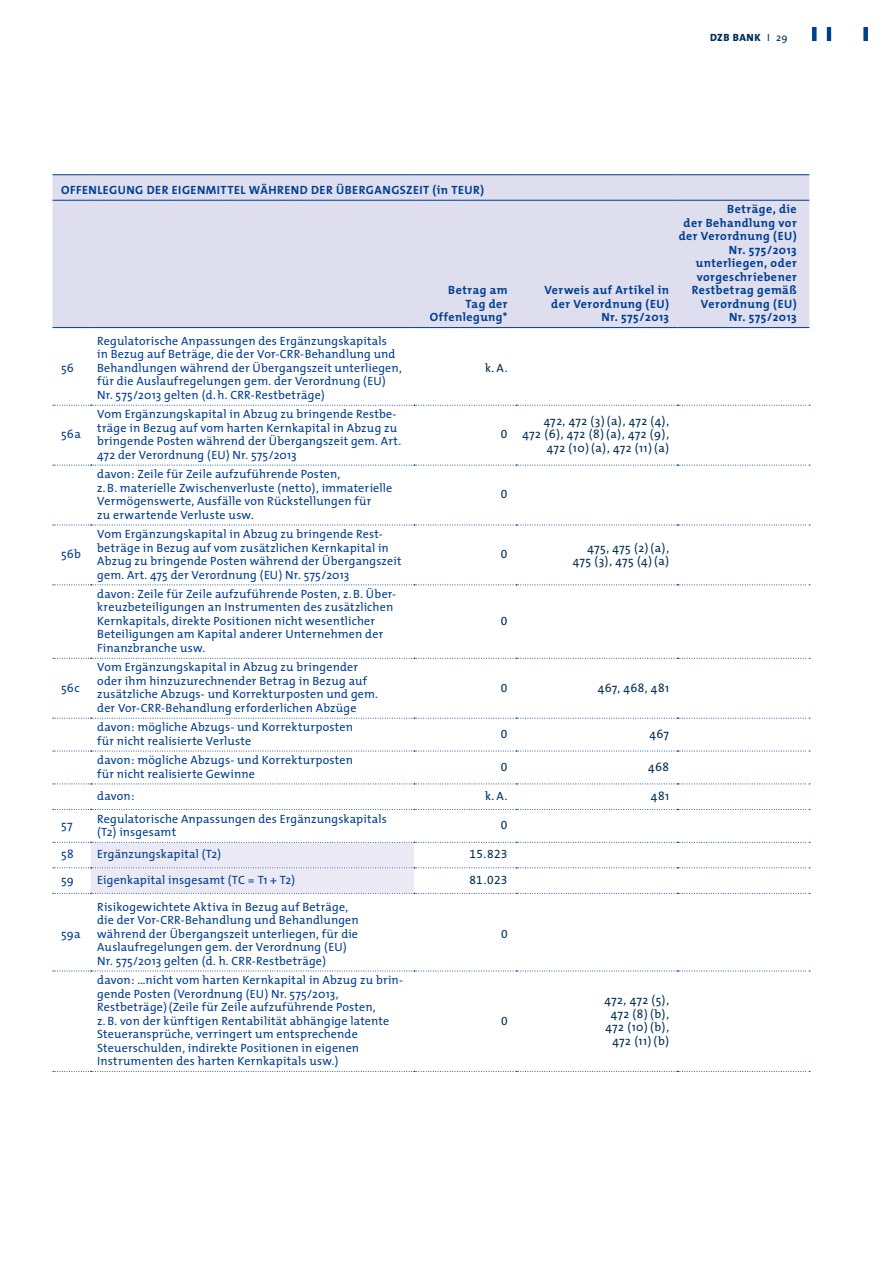
<style>
.page{position:relative;width:893px;height:1263px;background:#fff}
.page>*{position:absolute;margin:0;border:0;box-sizing:border-box;transform-origin:0 0}
.t1{font:12px/13.5px "The Mix";letter-spacing:.015em;color:#003e90}
.t2{font:700 12px/13.5px "The Mix";letter-spacing:.04em;color:#003e90;text-align:right}
.t3{font:12px/13.5px "The Mix";letter-spacing:.03em;color:#002e54;text-align:right}
.t4{font:12px "The Mix Expert";letter-spacing:.025em;color:#002e54}
.t5{font:800 10.5px "The Mix";letter-spacing:.05em;color:#002e54}
.s1{font-weight:400}
</style>
<div class="page">
<hr style="left:812px;top:27px;width:4px;height:14px;background:#003e90">
<hr style="left:827px;top:27px;width:4px;height:14px;background:#003e90">
<hr style="left:864px;top:27px;width:4px;height:14px;background:#003e90">
<div style="left:53px;top:175px;width:756px;height:152px;background:#dedeee"></div>
<svg style="left:53px;top:328px;width:756px;height:743px"></svg>
<svg style="left:53px;top:405px;width:757px;height:1px"></svg>
<svg style="left:53px;top:465px;width:757px;height:1px"></svg>
<svg style="left:53px;top:525px;width:757px;height:1px"></svg>
<svg style="left:53px;top:584px;width:757px;height:1px"></svg>
<svg style="left:53px;top:658px;width:757px;height:1px"></svg>
<svg style="left:53px;top:718px;width:757px;height:1px"></svg>
<svg style="left:53px;top:751px;width:757px;height:1px"></svg>
<svg style="left:53px;top:783px;width:757px;height:1px"></svg>
<svg style="left:53px;top:809px;width:757px;height:1px"></svg>
<svg style="left:53px;top:842px;width:757px;height:52px"></svg>
<svg style="left:53px;top:971px;width:757px;height:1px"></svg>
<svg style="left:53px;top:1071px;width:757px;height:1px"></svg>
<hr style="left:53px;top:174px;width:38px;height:1px;background:#003e90">
<hr style="left:91px;top:174px;width:323px;height:1px;background:#003e90">
<hr style="left:414px;top:174px;width:102px;height:1px;background:#003e90">
<hr style="left:516px;top:174px;width:162px;height:1px;background:#003e90">
<hr style="left:678px;top:174px;width:131px;height:1px;background:#003e90">
<hr style="left:53px;top:200px;width:38px;height:1px;background:#003e90">
<hr style="left:91px;top:200px;width:323px;height:1px;background:#003e90">
<hr style="left:414px;top:200px;width:102px;height:1px;background:#003e90">
<hr style="left:516px;top:200px;width:162px;height:1px;background:#003e90">
<hr style="left:678px;top:200px;width:131px;height:1px;background:#003e90">
<hr style="left:53px;top:327px;width:38px;height:1px;background:#003e90">
<hr style="left:91px;top:327px;width:323px;height:1px;background:#003e90">
<hr style="left:414px;top:327px;width:102px;height:1px;background:#003e90">
<hr style="left:516px;top:327px;width:162px;height:1px;background:#003e90">
<hr style="left:678px;top:327px;width:131px;height:1px;background:#003e90">
<p class="t5" style="left:710px;top:29px;width:79px">DZB BANK <span class="s1">I 29</span></p>
<p class="t2" style="left:61px;top:183px;width:51px">Offenlegu</p>
<p class="t2" style="left:126px;top:183px;width:150px">ng der Eigenmittel währe</p>
<p class="t2" style="left:291px;top:183px;width:63px">nd der Überga</p>
<p class="t2" style="left:382px;top:183px;width:103px">ngszeit (in TEUR)</p>
<p class="t2" style="left:430px;top:283px;width:79px">Betrag am<br>Tag der<br>Offenlegung*</p>
<p class="t2" style="left:544px;top:283px;width:126px">Verweis auf Artikel in der Verordnung (EU)<br>Nr. 575/2013</p>
<p class="t1" style="left:61px;top:361px;width:14px">56</p>
<p class="t1" style="left:97px;top:334px;width:306px">Regulatorische Anpassungen des Ergänzungskapitals<br>in Bezug auf Beträge, die der Vor-CRR-Behandlung und Behandlungen während der Übergangszeit unterliegen, für die Auslaufregelungen gem. der Verordnung (EU)<br>Nr. 575/2013 gelten (d.h. CRR-Restbeträge)</p>
<p class="t3" style="left:485px;top:361px;width:24px">k. A.</p>
<p class="t1" style="left:61px;top:427px;width:21px">56a</p>
<p class="t1" style="left:97px;top:407px;width:305px">Vom Ergänzungskapital in Abzug zu bringende Restbe&shy;träge in Bezug auf vom harten Kernkapital in Abzug zu bringende Posten während der Übergangszeit gem. Art.<br>472 der Verordnung (EU) Nr. 575/2013</p>
<p class="t4" style="left:501px;top:424px;width:8px">0</p>
<p class="t3" style="left:523px;top:414px;width:148px">472, 472 (3) (a), 472 (4),<br>472 (6), 472 (8) (a), 472 (9),<br>472 (10) (a), 472 (11) (a)</p>
<p class="t1" style="left:97px;top:467px;width:297px">davon: Zeile für Zeile aufzuführende Posten,<br>z. B. materielle Zwischenverluste (netto), immaterielle Vermögenswerte, Ausfälle von Rückstellungen für<br>zu erwartende Verluste usw.</p>
<p class="t4" style="left:501px;top:484px;width:8px">0</p>
<p class="t1" style="left:61px;top:547px;width:22px">56b</p>
<p class="t1" style="left:97px;top:527px;width:306px">Vom Ergänzungskapital in Abzug zu bringende Rest&shy;beträge in Bezug auf vom zusätzlichen Kernkapital in Abzug zu bringende Posten während der Übergangszeit gem. Art. 475 der Verordnung (EU) Nr. 575/2013</p>
<p class="t4" style="left:501px;top:544px;width:8px">0</p>
<p class="t3" style="left:573px;top:540px;width:98px">475, 475 (2) (a),<br>475 (3), 475 (4) (a)</p>
<p class="t1" style="left:97px;top:587px;width:301px">davon: Zeile für Zeile aufzuführende Posten, z. B. Über&shy;kreuzbeteiligungen an Instrumenten des zusätzlichen Kernkapitals, direkte Positionen nicht wesentlicher Beteiligungen am Kapital anderer Unternehmen der Finanzbranche usw.</p>
<p class="t4" style="left:501px;top:611px;width:8px">0</p>
<p class="t1" style="left:61px;top:680px;width:20px">56c</p>
<p class="t1" style="left:97px;top:660px;width:282px">Vom Ergänzungskapital in Abzug zu bringender oder ihm hinzuzurechnender Betrag in Bezug auf zusätzliche Abzugs- und Korrekturposten und gem. der Vor-CRR-Behandlung erforderlichen Abzüge</p>
<p class="t4" style="left:501px;top:677px;width:8px">0</p>
<p class="t3" style="left:598px;top:680px;width:73px">467, 468, 481</p>
<p class="t1" style="left:97px;top:720px;width:257px">davon: mögliche Abzugs- und Korrekturposten für nicht realisierte Verluste</p>
<p class="t4" style="left:501px;top:724px;width:8px">0</p>
<p class="t3" style="left:650px;top:727px;width:21px">467</p>
<p class="t1" style="left:97px;top:753px;width:257px">davon: mögliche Abzugs- und Korrekturposten für nicht realisierte Gewinne</p>
<p class="t4" style="left:501px;top:757px;width:8px">0</p>
<p class="t3" style="left:648px;top:760px;width:22px">468</p>
<p class="t1" style="left:97px;top:789px;width:39px">davon:</p>
<p class="t3" style="left:485px;top:789px;width:24px">k. A.</p>
<p class="t3" style="left:651px;top:789px;width:20px">481</p>
<p class="t1" style="left:61px;top:818px;width:13px">57</p>
<p class="t1" style="left:97px;top:811px;width:291px">Regulatorische Anpassungen des Ergänzungskapitals (T2) insgesamt</p>
<p class="t4" style="left:501px;top:815px;width:8px">0</p>
<p class="t1" style="left:61px;top:847px;width:14px">58</p>
<p class="t1" style="left:97px;top:847px;width:125px">Ergänzungskapital (T2)</p>
<p class="t4" style="left:470px;top:844px;width:39px">15.823</p>
<p class="t1" style="left:61px;top:873px;width:14px">59</p>
<p class="t1" style="left:97px;top:873px;width:200px">Eigenkapital insgesamt (TC = T1 + T2)</p>
<p class="t4" style="left:469px;top:870px;width:40px">81.023</p>
<p class="t1" style="left:61px;top:926px;width:21px">59a</p>
<p class="t1" style="left:97px;top:899px;width:263px">Risikogewichtete Aktiva in Bezug auf Beträge, die der Vor-CRR-Behandlung und Behandlungen während der Übergangszeit unterliegen, für die Auslaufregelungen gem. der Verordnung (EU)<br>Nr. 575/2013 gelten (d. h. CRR-Restbeträge)</p>
<p class="t1" style="left:97px;top:973px;width:307px">davon: …nicht vom harten Kernkapital in Abzug zu brin&shy;gende Posten (Verordnung (EU) Nr. 575/2013, Restbeträge)(Zeile für Zeile aufzuführende Posten,<br>z. B. von der künftigen Rentabilität abhängige latente Steueransprüche, verringert um entsprechende Steuerschulden, indirekte Positionen in eigenen Instrumenten des harten Kernkapitals usw.)</p>
<p class="t4" style="left:501px;top:924px;width:8px">0</p>
<p class="t4" style="left:501px;top:1010px;width:8px">0</p>
<p class="t3" style="left:605px;top:993px;width:66px">472, 472 (5),<br>472 (8) (b),<br>472 (10) (b),<br>472 (11) (b)</p>
<p class="t2" style="left:679px;top:202px;width:119px">Beträge, die<br>der Behandlung vor der Verordnung (EU)<br>Nr. 575/2013 unterliegen, oder vorgeschriebener<br>Restbetrag gemäß<br>Verordnung (EU)<br>Nr. 575/2013</p>
</div>
